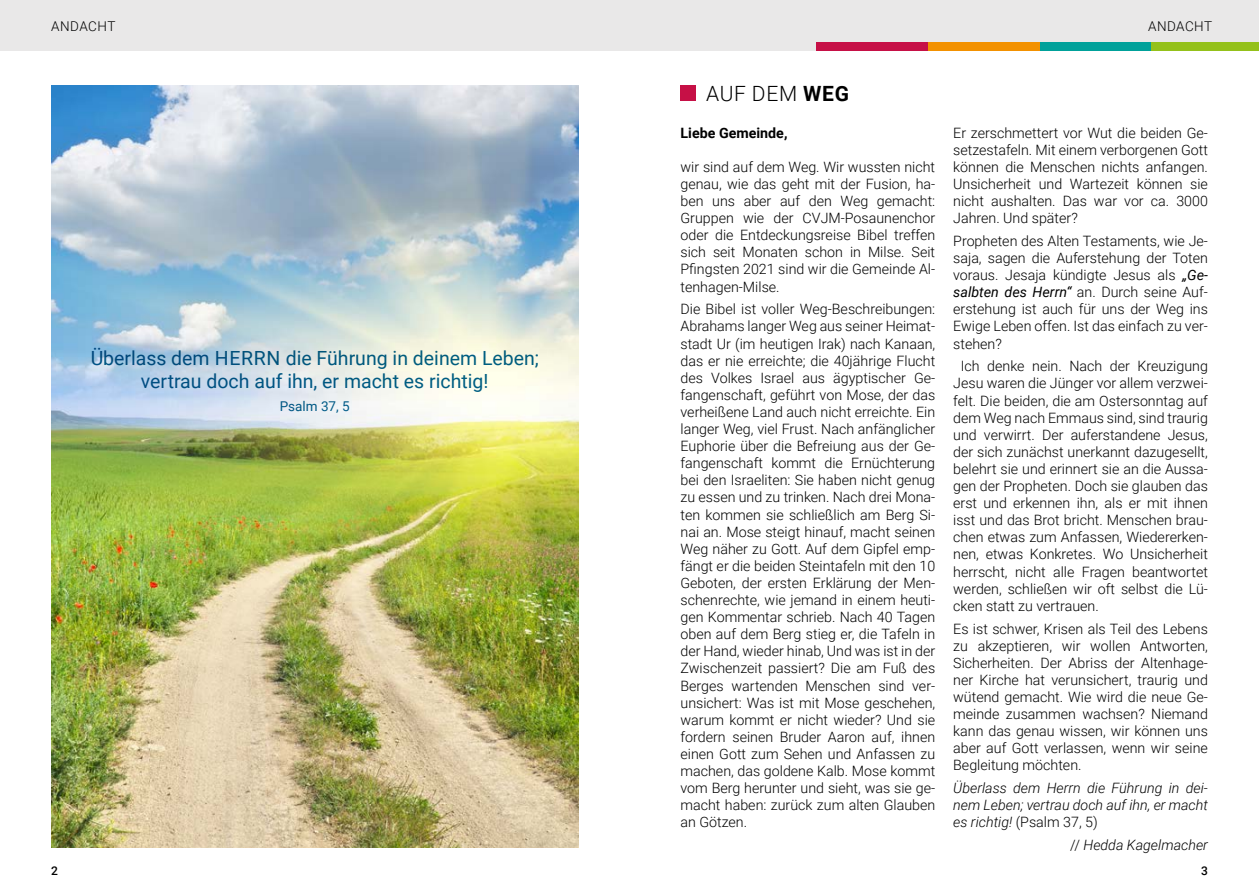
<style>
.page{position:relative;width:1259px;height:893px;background:#fff}
.page>*{position:absolute;margin:0;border:0;box-sizing:border-box;transform-origin:0 0}
.t1{font:300 21px "Roboto";letter-spacing:.035em;color:#000}
.t2{font:19.5px/23.4px "Roboto";color:#005f8c;text-align:center}
.t3{font:300 14.25px/17.1px "Roboto";color:#000;text-align:justify}
.t4{font:italic 300 14.25px/17.1px "Roboto";color:#000;text-align:justify}
.t5{font:700 14.25px "Roboto";color:#000}
.t6{font:300 13.5px "Roboto";letter-spacing:.03em;color:#000}
.t7{font:13.5px "Roboto";color:#005f8c}
.t8{font:500 12px "Roboto";color:#000}
.s1{font-weight:700}
.s2{font-weight:400;font-style:italic}
.s3{font-style:normal}
</style>
<div class="page">
<div style="left:0;top:0;width:1259px;height:51px;background:#e9e8e8"></div>
<div style="left:680px;top:85px;width:16px;height:16px;background:#c61046"></div>
<img style="left:51px;top:85px;width:527px;height:762px">
<div style="left:816px;top:43px;width:112px;height:8px;background:#c61046"></div>
<div style="left:928px;top:43px;width:112px;height:8px;background:#f39100"></div>
<div style="left:1040px;top:43px;width:111px;height:8px;background:#00a19a"></div>
<div style="left:1151px;top:43px;width:108px;height:8px;background:#94c11a"></div>
<p class="t6" style="left:51px;top:17px;width:66px">ANDACHT</p>
<h2 class="t2" style="left:90px;top:345px;width:450px">Überlass dem HERRN die Führung in deinem Leben; vertrau doch auf ihn, er macht es richtig!</h2>
<p class="t7" style="left:280px;top:396px;width:72px">Psalm 37, 5</p>
<p class="t6" style="left:1148px;top:17px;width:66px">ANDACHT</p>
<h1 class="t1" style="left:706px;top:79px;width:145px">AUF DEM <span class="s1">WEG</span></h1>
<p class="t5" style="left:680px;top:123px;width:108px">Liebe Gemeinde,</p>
<p class="t3" style="left:680px;top:158px;width:256px">wir sind auf dem Weg. Wir wussten nicht genau, wie das geht mit der Fusion, ha&shy;ben uns aber auf den Weg gemacht:<br>Gruppen wie der CVJM-Posaunenchor oder die Entdeckungsreise Bibel treffen sich seit Monaten schon in Milse. Seit Pfingsten 2021 sind wir die Gemeinde Al&shy;tenhagen-Milse.</p>
<p class="t3" style="left:680px;top:300px;width:256px">Die Bibel ist voller Weg-Beschreibungen:<br>Abrahams langer Weg aus seiner Heimat&shy;stadt Ur (im heutigen Irak) nach Kanaan, das er nie erreichte; die 40jährige Flucht des Volkes Israel aus ägyptischer Ge&shy;fangenschaft, geführt von Mose, der das verheißene Land auch nicht erreichte. Ein langer Weg, viel Frust. Nach anfänglicher Euphorie über die Befreiung aus der Ge&shy;fangenschaft kommt die Ernüchterung bei den Israeliten: Sie haben nicht genug zu essen und zu trinken. Nach drei Mona&shy;ten kommen sie schließlich am Berg Si&shy;nai an. Mose steigt hinauf, macht seinen Weg näher zu Gott. Auf dem Gipfel emp&shy;fängt er die beiden Steintafeln mit den 10<br>Geboten, der ersten Erklärung der Men&shy;schenrechte, wie jemand in einem heuti&shy;gen Kommentar schrieb. Nach 40 Tagen oben auf dem Berg stieg er, die Tafeln in der Hand, wieder hinab, Und was ist in der Zwischenzeit passiert? Die am Fuß des Berges wartenden Menschen sind ver&shy;unsichert: Was ist mit Mose geschehen, warum kommt er nicht wieder? Und sie fordern seinen Bruder Aaron auf, ihnen einen Gott zum Sehen und Anfassen zu machen, das goldene Kalb. Mose kommt vom Berg herunter und sieht, was sie ge&shy;macht haben: zurück zum alten Glauben an Götzen.</p>
<p class="t3" style="left:953px;top:123px;width:256px">Er zerschmettert vor Wut die beiden Ge&shy;setzestafeln. Mit einem verborgenen Gott können die Menschen nichts anfangen.<br>Unsicherheit und Wartezeit können sie nicht aushalten. Das war vor ca. 3000<br>Jahren. Und später?</p>
<p class="t3" style="left:953px;top:232px;width:256px">Propheten des Alten Testaments, wie Je&shy;saja, sagen die Auferstehung der Toten voraus. Jesaja kündigte Jesus als <span class="s2">„Ge&shy;salbten des Herrn“</span> an. Durch seine Auf&shy;erstehung ist auch für uns der Weg ins Ewige Leben offen. Ist das einfach zu ver&shy;stehen?</p>
<p class="t3" style="left:953px;top:357px;width:256px;text-indent:8px">Ich denke nein. Nach der Kreuzigung Jesu waren die Jünger vor allem verzwei&shy;felt. Die beiden, die am Ostersonntag auf dem Weg nach Emmaus sind, sind traurig und verwirrt. Der auferstandene Jesus, der sich zunächst unerkannt dazugesellt, belehrt sie und erinnert sie an die Aussa&shy;gen der Propheten. Doch sie glauben das erst und erkennen ihn, als er mit ihnen isst und das Brot bricht. Menschen brau&shy;chen etwas zum Anfassen, Wiedererken&shy;nen, etwas Konkretes. Wo Unsicherheit herrscht, nicht alle Fragen beantwortet werden, schließen wir oft selbst die Lü&shy;cken statt zu vertrauen.</p>
<p class="t3" style="left:953px;top:619px;width:256px">Es ist schwer, Krisen als Teil des Lebens zu akzeptieren, wir wollen Antworten, Sicherheiten. Der Abriss der Altenhage&shy;ner Kirche hat verunsichert, traurig und wütend gemacht. Wie wird die neue Ge&shy;meinde zusammen wachsen? Niemand kann das genau wissen, wir können uns aber auf Gott verlassen, wenn wir seine Begleitung möchten.</p>
<p class="t4" style="left:953px;top:779px;width:256px">Überlass dem Herrn die Führung in dei&shy;nem Leben; vertrau doch auf ihn, er macht es richtig! <span class="s3">(Psalm 37, 5)</span></p>
<p class="t4" style="left:1070px;top:836px;width:139px"><span class="s3">//</span> Hedda Kagelmacher</p>
<p class="t8" style="left:51px;top:863px;width:8px">2</p>
<p class="t8" style="left:1201px;top:863px;width:8px">3</p>
</div>
